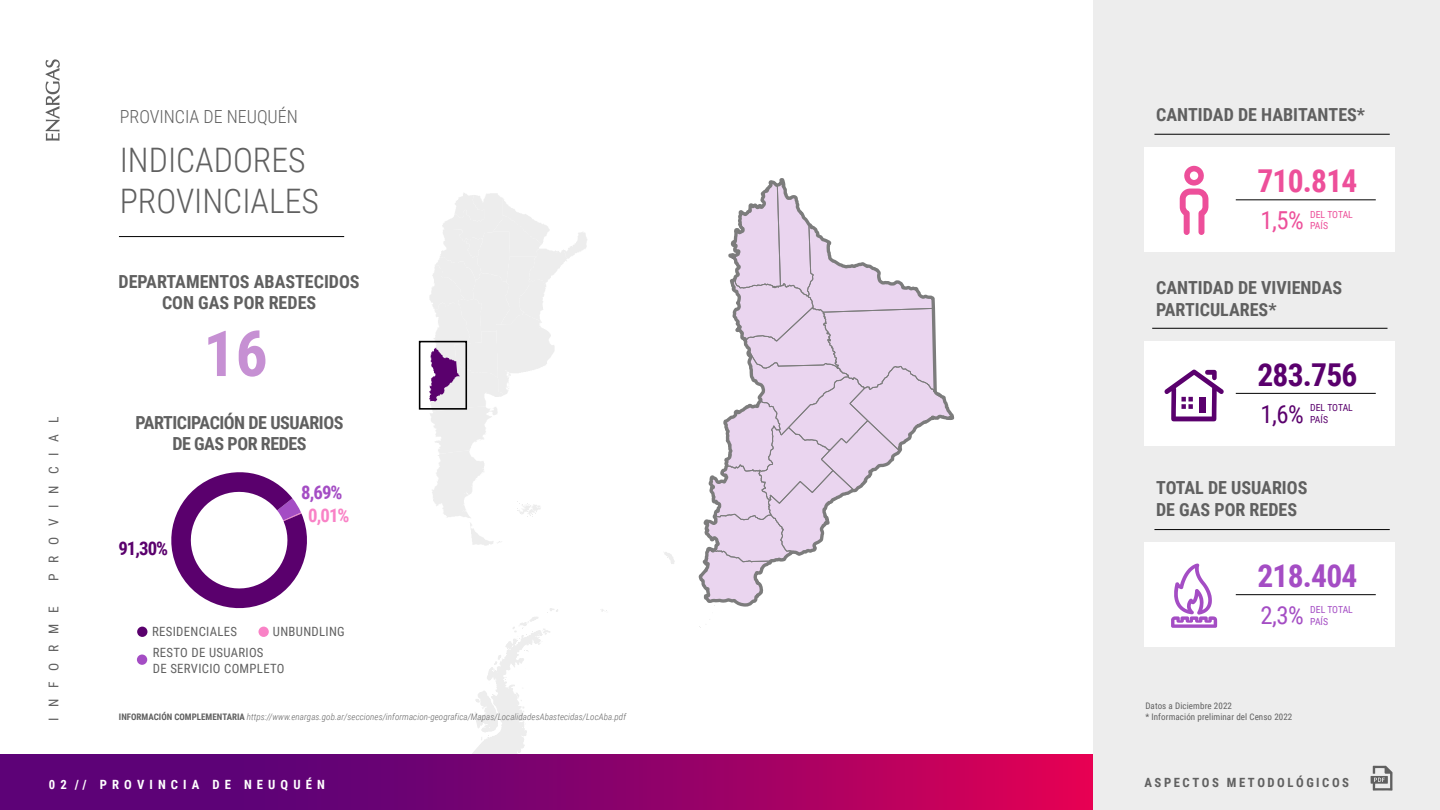
<style>
.page{position:relative;width:1440px;height:810px;background:#fff}
.page>*{position:absolute;margin:0;border:0;box-sizing:border-box;transform-origin:0 0}
.t1{font:700 63.45px "Roboto Condensed";color:#c690d3}
.t2{font:300 33.75px/40.5px "Roboto Condensed";color:#606060}
.t3{font:700 31.5px "Roboto Condensed";letter-spacing:-.025em;color:#5a006d}
.t4{font:700 31.5px "Roboto Condensed";letter-spacing:-.025em;color:#a44dc4}
.t5{font:700 31.5px "Roboto Condensed";letter-spacing:-.025em;color:#ed4f9a}
.t6{font:24.75px "Roboto Condensed";color:#5a006d}
.t7{font:24.75px "Roboto Condensed";color:#a44dc4}
.t8{font:24.75px "Roboto Condensed";color:#ed4f9a}
.t9{font:700 18.75px "Roboto Condensed";color:#5a006d}
.t10{font:700 18.75px "Roboto Condensed";color:#a44dc4}
.t11{font:700 18.75px "Roboto Condensed";color:#f982c6}
.t12{font:700 18px/21.6px "Roboto Condensed";color:#606060}
.t13{font:700 18px/21.6px "Roboto Condensed";letter-spacing:-.025em;color:#606060;text-align:center}
.t14{font:300 18px "Roboto Condensed";color:#606060}
.t15{font:13.5px "Roboto Condensed";letter-spacing:.8em;color:#606060}
.t16{font:12.75px/21.5px "Roboto Condensed";letter-spacing:.025em;color:#606060}
.t17{font:700 12.75px "Roboto Condensed";letter-spacing:.4em;color:#fff}
.t18{font:700 12.75px "Roboto Condensed";letter-spacing:.2em;color:#606060}
.t19{font:9.75px/11.7px "Roboto Condensed";color:#5a006d}
.t20{font:9.75px/11.7px "Roboto Condensed";color:#a44dc4}
.t21{font:9.75px/11.7px "Roboto Condensed";color:#ed4f9a}
.t22{font:italic 300 9px "Roboto Condensed";letter-spacing:.01em;color:#606060}
.t23{font:9px/10.8px "Roboto Condensed";letter-spacing:.01em;color:#606060}
.s1{font-weight:700;font-style:normal}
</style>
<div class="page">
<svg style="left:171px;top:472px;width:136px;height:137px"></svg>
<div style="left:1093px;top:0;width:347px;height:810px;background:#ededed"></div>
<div style="left:1144px;top:542px;width:250px;height:105px;background:#fff"></div>
<hr style="left:1154px;top:134px;width:236px;height:1px;background:#000">
<hr style="left:1152px;top:328px;width:236px;height:1px;background:#000">
<hr style="left:119px;top:236px;width:225px;height:1px;background:#000">
<svg style="left:1371px;top:766px;width:22px;height:25px"></svg>
<div style="left:1144px;top:341px;width:250px;height:104px;background:#fff"></div>
<hr style="left:1236px;top:393px;width:140px;height:1px;background:#000">
<svg style="left:1165px;top:369px;width:59px;height:52px"></svg>
<div style="left:1144px;top:147px;width:250px;height:105px;background:#fff"></div>
<hr style="left:1236px;top:200px;width:140px;height:1px;background:#000">
<hr style="left:1154px;top:529px;width:236px;height:1px;background:#000">
<svg style="left:1180px;top:166px;width:29px;height:69px"></svg>
<hr style="left:1236px;top:594px;width:140px;height:1px;background:#000">
<svg style="left:1171px;top:563px;width:46px;height:65px"></svg>
<svg style="left:46px;top:59px;width:14px;height:82px"></svg>
<div style="left:137px;top:627px;width:10px;height:10px;background:#5a006d;border-radius:50%"></div>
<div style="left:137px;top:655px;width:10px;height:10px;background:#a44dc4;border-radius:50%"></div>
<div style="left:259px;top:627px;width:10px;height:10px;background:#f982c6;border-radius:50%"></div>
<svg style="left:472px;top:608px;width:86px;height:146px"></svg>
<svg style="left:664px;top:552px;width:11px;height:12px"></svg>
<svg style="left:429px;top:193px;width:158px;height:353px"></svg>
<div style="left:419px;top:341px;width:48px;height:69px;border:2px solid #000"></div>
<svg style="left:0;top:754px;width:1093px;height:56px;background:#8a016b"></svg>
<svg style="left:700px;top:178px;width:253px;height:428px"></svg>
<h3 class="t14" style="left:120px;top:104px;width:180px">PROVINCIA DE NEUQUÉN</h3>
<h2 class="t2" style="left:120px;top:139px;width:201px">INDICADORES<br>PROVINCIALES</h2>
<h3 class="t12" style="left:119px;top:270px;width:243px;text-align:center">DEPARTAMENTOS ABASTECIDOS<br>CON GAS POR REDES</h3>
<h3 class="t15" style="left:44px;top:581px;width:166px;rotate:-90deg">PROVINCIAL</h3>
<h3 class="t15" style="left:44px;top:721px;width:117px;rotate:-90deg">INFORME</h3>
<h1 class="t1" style="left:203px;top:309px;width:66px">16</h1>
<h3 class="t13" style="left:136px;top:411px;width:209px">PARTICIPACIÓN DE USUARIOS<br>DE GAS POR REDES</h3>
<h3 class="t9" style="left:118px;top:535px;width:51px">91,30%</h3>
<h3 class="t10" style="left:301px;top:479px;width:43px">8,69%</h3>
<h3 class="t11" style="left:308px;top:502px;width:43px">0,01%</h3>
<h3 class="t16" style="left:152px;top:620px;width:113px">RESIDENCIALES<br>RESTO DE USUARIOS</h3>
<h3 class="t16" style="left:153px;top:657px;width:133px">DE SERVICIO COMPLETO</h3>
<h3 class="t16" style="left:273px;top:620px;width:73px">UNBUNDLING</h3>
<p class="t22" style="left:119px;top:711px;width:509px"><span class="s1">INFORMACIÓN COMPLEMENTARIA</span> https://www.enargas.gob.ar/secciones/informacion-geografica/Mapas/LocalidadesAbastecidas/LocAba.pdf</p>
<h3 class="t17" style="left:49px;top:775px;width:277px">02 // PROVINCIA DE NEUQUÉN</h3>
<h3 class="t12" style="left:1156px;top:103px;width:210px">CANTIDAD DE HABITANTES*</h3>
<h3 class="t5" style="left:1257px;top:159px;width:102px">710.814</h3>
<h3 class="t8" style="left:1261px;top:203px;width:45px">1,5%</h3>
<p class="t21" style="left:1310px;top:208px;width:44px">DEL TOTAL<br>PAÍS</p>
<h3 class="t12" style="left:1156px;top:276px;width:188px">CANTIDAD DE VIVIENDAS<br>PARTICULARES*</h3>
<h3 class="t3" style="left:1257px;top:352px;width:102px">283.756</h3>
<h3 class="t6" style="left:1261px;top:397px;width:45px">1,6%</h3>
<p class="t19" style="left:1310px;top:402px;width:44px">DEL TOTAL<br>PAÍS</p>
<h3 class="t12" style="left:1156px;top:476px;width:153px">TOTAL DE USUARIOS<br>DE GAS POR REDES</h3>
<h3 class="t4" style="left:1257px;top:554px;width:102px">218.404</h3>
<h3 class="t7" style="left:1261px;top:598px;width:45px">2,3%</h3>
<p class="t20" style="left:1310px;top:603px;width:44px">DEL TOTAL<br>PAÍS</p>
<p class="t23" style="left:1145px;top:700px;width:149px">Datos a Diciembre 2022<br>* Información preliminar del Censo 2022</p>
<h3 class="t18" style="left:1144px;top:773px;width:206px">ASPECTOS METODOLÓGICOS</h3>
</div>
